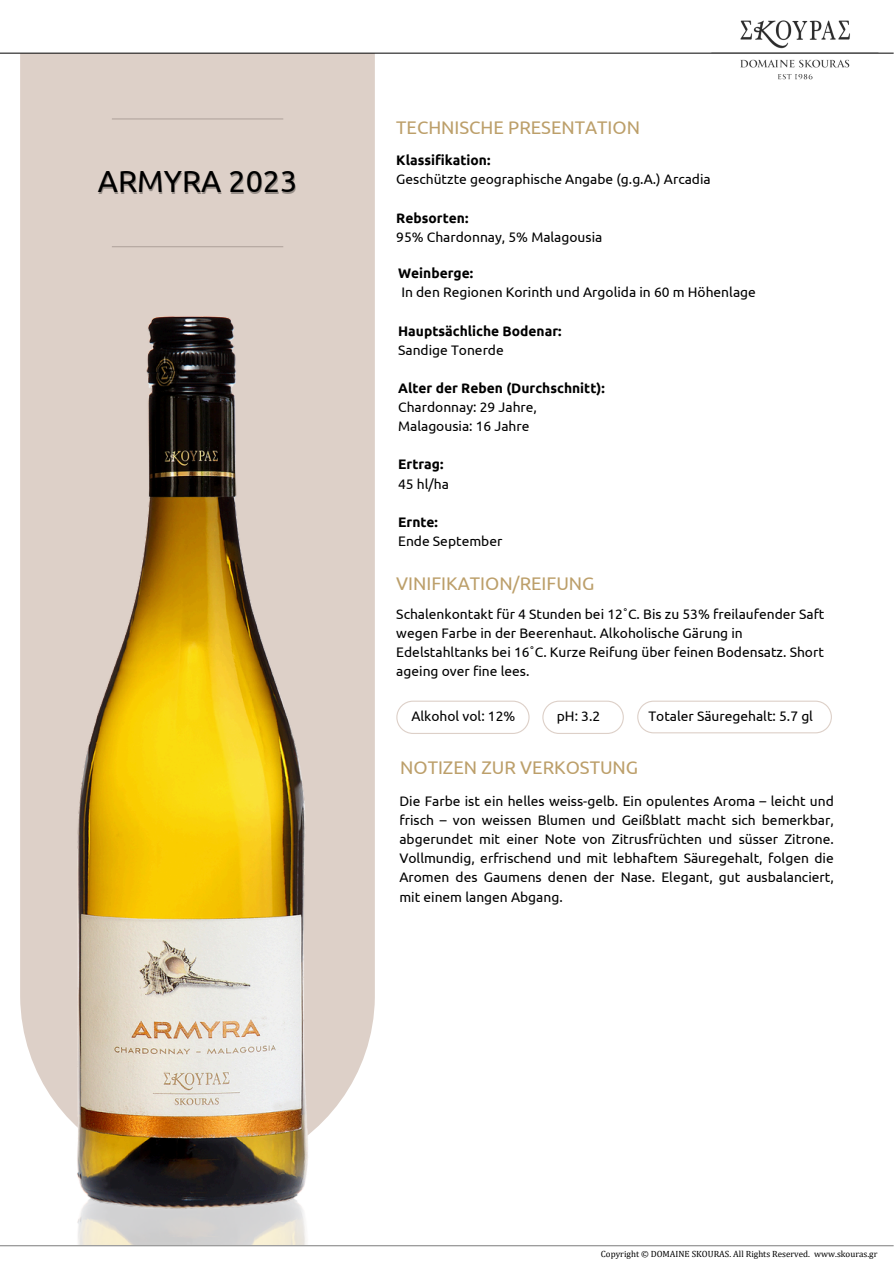
<style>
.page{position:relative;width:894px;height:1264px;background:#fff}
.page>*{position:absolute;margin:0;border:0;box-sizing:border-box;transform-origin:0 0}
.t1{font:30.45px "Ubuntu";color:#000}
.t2{font:18.3px "Ubuntu";color:#bc9f6a}
.t3{font:13.8px/19.2px "Ubuntu";color:#000}
.t4{font:700 13.8px/19.2px "Ubuntu";color:#000}
.t5{font:9px "Cambria";color:#000}
.s1{font-weight:700}
.s2{font-weight:400}
</style>
<div class="page">
<div style="left:20px;top:54px;width:355px;height:1046px;background:#ddd0c8"></div>
<img style="left:37px;top:281px;width:304px;height:963px">
<hr style="left:112px;top:246px;width:171px;height:1px;background:#4c423b">
<img style="left:695px;top:20px;width:198px;height:60px">
<hr style="left:112px;top:118px;width:171px;height:1px;background:#4c423b">
<hr style="left:0;top:53px;width:893px;height:1px;background:#000">
<svg style="left:396px;top:700px;width:133px;height:34px"></svg>
<svg style="left:637px;top:700px;width:194px;height:33px"></svg>
<svg style="left:542px;top:700px;width:81px;height:34px"></svg>
<hr style="left:0;top:1245px;width:893px;height:1px;background:#000">
<h2 class="t1" style="left:98px;top:164px;width:201px">ARMYRA 2023</h2>
<h2 class="t2" style="left:396px;top:117px;width:245px">TECHNISCHE PRESENTATION</h2>
<h3 class="t3" style="left:396px;top:151px;width:316px"><span class="s1">Klassifikation:<br></span>Geschützte geographische Angabe (g.g.A.) Arcadia</h3>
<h3 class="t3" style="left:396px;top:208px;width:207px"><span class="s1">Rebsorten:<br></span>95% Chardonnay, 5% Malagousia</h3>
<h3 class="t3" style="left:398px;top:263px;width:359px"><span class="s1">Weinberge:<br></span>In den Regionen Korinth und Argolida in 60 m Höhenlage</h3>
<h3 class="t4" style="left:398px;top:321px;width:165px">Hauptsächliche Bodenar:<br><span class="s2">Sandige Tonerde</span></h3>
<h3 class="t3" style="left:398px;top:378px;width:208px"><span class="s1">Alter der Reben (Durchschnitt):<br></span>Chardonnay: 29 Jahre,<br>Malagousia: 16 Jahre</h3>
<h3 class="t4" style="left:398px;top:454px;width:52px">Ertrag:<br><span class="s2">45 hl/ha</span></h3>
<h3 class="t3" style="left:398px;top:512px;width:106px"><span class="s1">Ernte:<br></span>Ende September</h3>
<h3 class="t2" style="left:396px;top:573px;width:200px">VINIFIKATION/REIFUNG</h3>
<h2 class="t3" style="left:396px;top:604px;width:429px">Schalenkontakt für 4 Stunden bei 12˚C. Bis zu 53% freilaufender Saft wegen Farbe in der Beerenhaut. Alkoholische Gärung in Edelstahltanks bei 16˚C. Kurze Reifung über feinen Bodensatz. Short ageing over fine lees.</h2>
<h3 class="t3" style="left:556px;top:706px;width:45px">pH: 3.2</h3>
<h3 class="t3" style="left:648px;top:706px;width:166px">Totaler Säuregehalt: 5.7 gl</h3>
<p class="t3" style="left:411px;top:706px;width:105px">Alkohol vol: 12%</p>
<p class="t2" style="left:400px;top:756px;width:239px">NOTIZEN ZUR VERKOSTUNG</p>
<h3 class="t3" style="left:399px;top:791px;width:436px;text-align:justify">Die Farbe ist ein helles weiss-gelb. Ein opulentes Aroma – leicht und frisch – von weissen Blumen und Geißblatt macht sich bemerkbar, abgerundet mit einer Note von Zitrusfrüchten und süsser Zitrone.<br>Vollmundig, erfrischend und mit lebhaftem Säuregehalt, folgen die Aromen des Gaumens denen der Nase. Elegant, gut ausbalanciert, mit einem langen Abgang.</h3>
<h3 class="t5" style="left:600px;top:1248px;width:278px">Copyright © DOMAINE SKOURAS. All Rights Reserved. www.skouras.gr</h3>
</div>
